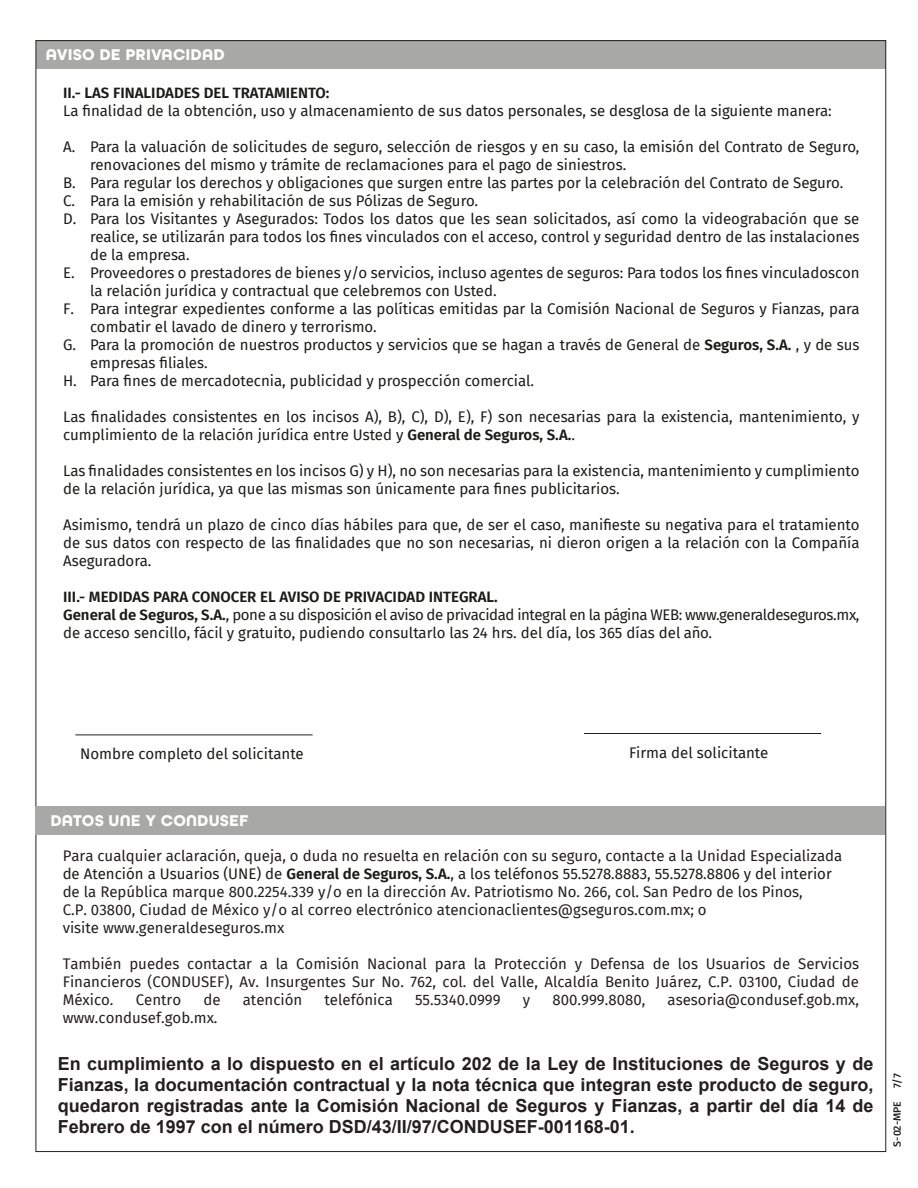
<style>
.page{position:relative;width:918px;height:1188px;background:#fff}
.page>*{position:absolute;margin:0;border:0;box-sizing:border-box;transform-origin:0 0}
.t1{font:700 18px/21px "Arial";color:#231f20;text-align:justify}
.t2{font:700 16.5px "All Round Gothic";letter-spacing:.01em;color:#fff}
.t3{font:15px/18px "Fira Sans";color:#1b1b19}
.t4{font:15px/18px "Fira Sans";color:#231f20}
.t5{font:15px/18px "Fira Sans";letter-spacing:-.025em;color:#1b1b19}
.t6{font:600 15px "Fira Sans";color:#1b1b19}
.t7{font:500 10.5px "Fira Sans";color:#231f20}
.s1{font-weight:600}
.s2{color:#1b1b19}
.s3{font-weight:600;color:#1b1b19}
</style>
<div class="page">
<div style="left:36px;top:41px;width:850px;height:28px;background:#a8a8a7"></div>
<hr style="left:584px;top:733px;width:237px;height:1px;background:#231f20">
<hr style="left:75px;top:734px;width:238px;height:1px;background:#231f20">
<div style="left:35px;top:807px;width:850px;height:28px;background:#a8a8a7"></div>
<p class="t2" style="left:46px;top:45px;width:180px">AVISO DE PRIVACIDAD</p>
<p class="t6" style="left:63px;top:81px;width:268px">II.- LAS FINALIDADES DEL TRATAMIENTO:</p>
<p class="t3" style="left:63px;top:102px;width:770px">La finalidad de la obtención, uso y almacenamiento de sus datos personales, se desglosa de la siguiente manera:</p>
<p class="t3" style="left:63px;top:138px;width:798px">A. Para la valuación de solicitudes de seguro, selección de riesgos y en su caso, la emisión del Contrato de Seguro,</p>
<p class="t3" style="left:90px;top:156px;width:538px">renovaciones del mismo y trámite de reclamaciones para el pago de siniestros.</p>
<p class="t3" style="left:63px;top:174px;width:782px">B. Para regular los derechos y obligaciones que surgen entre las partes por la celebración del Contrato de Seguro.</p>
<p class="t3" style="left:63px;top:192px;width:417px">C. Para la emisión y rehabilitación de sus Pólizas de Seguro.</p>
<p class="t3" style="left:63px;top:210px;width:798px">D. Para los Visitantes y Asegurados: Todos los datos que les sean solicitados, así como la videograbación que se</p>
<p class="t3" style="left:90px;top:228px;width:771px">realice, se utilizarán para todos los fines vinculados con el acceso, control y seguridad dentro de las instalaciones</p>
<p class="t3" style="left:90px;top:246px;width:101px">de la empresa.</p>
<p class="t3" style="left:63px;top:264px;width:798px">E. Proveedores o prestadores de bienes y/o servicios, incluso agentes de seguros: Para todos los fines vinculadoscon</p>
<p class="t3" style="left:90px;top:282px;width:408px">la relación jurídica y contractual que celebremos con Usted.</p>
<p class="t3" style="left:63px;top:300px;width:798px">F. Para integrar expedientes conforme a las políticas emitidas par la Comisión Nacional de Seguros y Fianzas, para</p>
<p class="t3" style="left:90px;top:318px;width:288px">combatir el lavado de dinero y terrorismo.</p>
<p class="t3" style="left:63px;top:336px;width:798px">G. Para la promoción de nuestros productos y servicios que se hagan a través de General de <span class="s1">Seguros, S.A.</span> , y de sus</p>
<p class="t3" style="left:90px;top:354px;width:119px">empresas filiales.</p>
<p class="t3" style="left:63px;top:372px;width:473px">H. Para fines de mercadotecnia, publicidad y prospección comercial.</p>
<p class="t3" style="left:63px;top:408px;width:798px">Las finalidades consistentes en los incisos A), B), C), D), E), F) son necesarias para la existencia, mantenimiento, y cumplimiento de la relación jurídica entre Usted y <span class="s1">General de Seguros, S.A.</span>.</p>
<p class="t3" style="left:63px;top:462px;width:798px">Las finalidades consistentes en los incisos G) y H), no son necesarias para la existencia, mantenimiento y cumplimiento de la relación jurídica, ya que las mismas son únicamente para fines publicitarios.</p>
<p class="t3" style="left:63px;top:516px;width:798px;text-align:justify">Asimismo, tendrá un plazo de cinco días hábiles para que, de ser el caso, manifieste su negativa para el tratamiento de sus datos con respecto de las finalidades que no son necesarias, ni dieron origen a la relación con la Compañía Aseguradora.</p>
<p class="t5" style="left:63px;top:588px;width:798px"><span class="s1">III.- MEDIDAS PARA CONOCER EL AVISO DE PRIVACIDAD INTEGRAL.<br>General de Seguros, S.A.</span>, pone a su disposición el aviso de privacidad integral en la página WEB: www.generaldeseguros.mx, de acceso sencillo, fácil y gratuito, pudiendo consultarlo las 24 hrs. del día, los 365 días del año.</p>
<p class="t3" style="left:80px;top:744px;width:225px">Nombre completo del solicitante</p>
<p class="t3" style="left:629px;top:743px;width:141px">Firma del solicitante</p>
<p class="t2" style="left:50px;top:811px;width:200px">DATOS UNE Y CONDUSEF</p>
<p class="t4" style="left:63px;top:847px;width:781px">Para cualquier aclaración, queja, o duda no resuelta en relación con su seguro, contacte a la Unidad Especializada <span class="s2">de Atención a Usuarios (UNE) de</span> <span class="s3">General de Seguros, S.A.</span><span class="s2">, a los teléfonos 55.5278.8883, 55.5278.8806 y del interior </span>de la República marque 800.2254.339 y/o en la dirección Av. Patriotismo No. 266, col. San Pedro de los Pinos,<br>C.P. 03800, Ciudad de México y/o al correo electrónico atencionaclientes@gseguros.com.mx; o<br>visite www.generaldeseguros.mx</p>
<p class="t4" style="left:63px;top:955px;width:798px;text-align:justify">También puedes contactar a la Comisión Nacional para la Protección y Defensa de los Usuarios de Servicios Financieros (CONDUSEF), Av. Insurgentes Sur No. 762, col. del Valle, Alcaldía Benito Juárez, C.P. 03100, Ciudad de México.</p>
<p class="t4" style="left:136px;top:991px;width:47px">Centro</p>
<p class="t4" style="left:203px;top:991px;width:19px">de</p>
<p class="t4" style="left:243px;top:991px;width:61px">atención</p>
<p class="t4" style="left:325px;top:991px;width:70px">telefónica</p>
<p class="t4" style="left:415px;top:991px;width:87px">55.5340.0999</p>
<p class="t4" style="left:523px;top:991px;width:9px">y</p>
<p class="t4" style="left:553px;top:991px;width:94px">800.999.8080,</p>
<p class="t4" style="left:668px;top:991px;width:193px">asesoria@condusef.gob.mx,</p>
<p class="t4" style="left:63px;top:1009px;width:156px">www.condusef.gob.mx.</p>
<p class="t1" style="left:58px;top:1054px;width:817px">En cumplimiento a lo dispuesto en el artículo 202 de la Ley de Instituciones de Seguros y de Fianzas, la documentación contractual y la nota técnica que integran este producto de seguro, quedaron registradas ante la Comisión Nacional de Seguros y Fianzas, a partir del día 14 de Febrero de 1997 con el número DSD/43/II/97/CONDUSEF-001168-01.</p>
<p class="t7" style="left:889px;top:1088px;width:16px;rotate:-90deg">7/7</p>
<p class="t7" style="left:889px;top:1147px;width:47px;rotate:-90deg">S-02-MPE</p>
</div>
